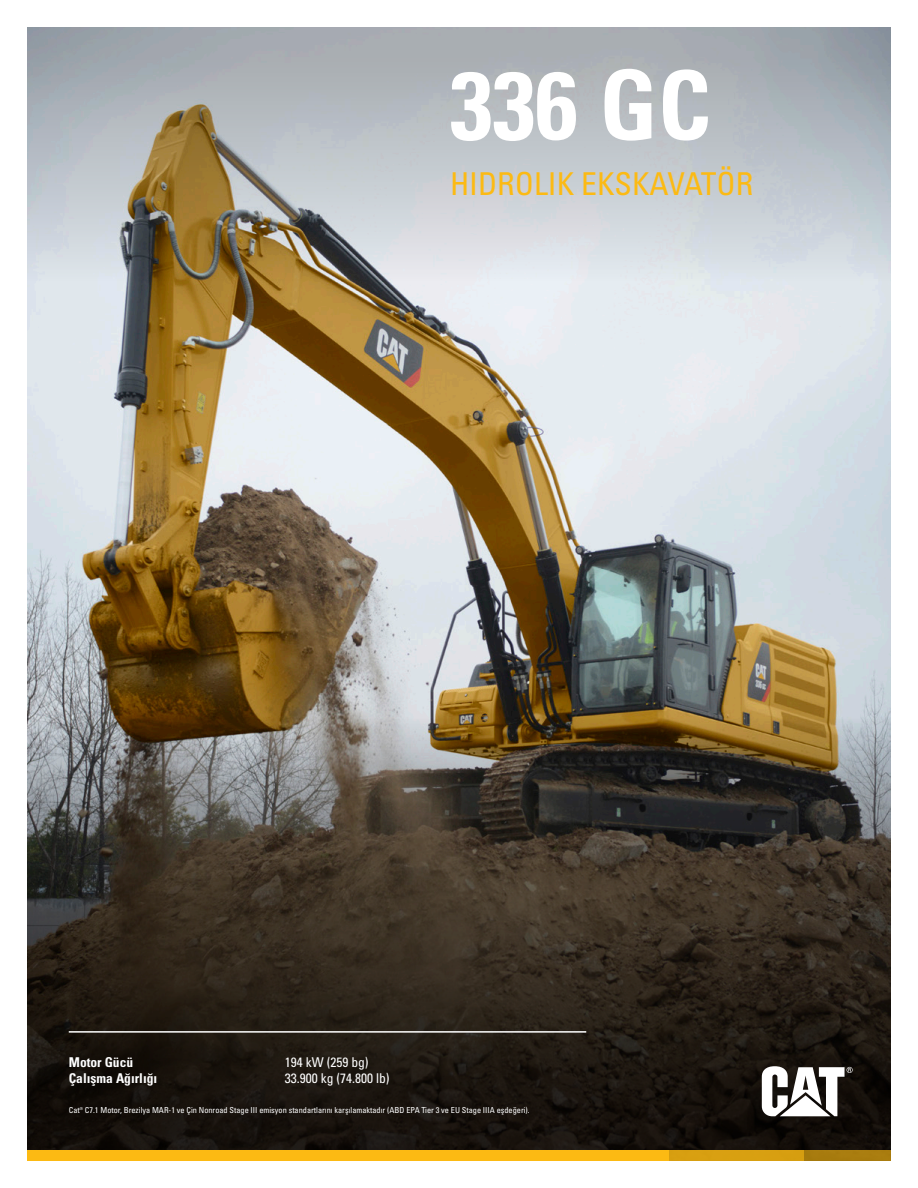
<style>
.page{position:relative;width:918px;height:1188px;background:#fff}
.page>*{position:absolute;margin:0;border:0;box-sizing:border-box;transform-origin:0 0}
.t1{font:96px "Univers LTCYR 67 Bold Cond";color:#fff}
.t2{font:condensed 31.5px "Univers LTCYR 57";color:#fcba13}
.t3{font:condensed 13.5px "Univers LTCYR 57";color:#fff}
.t4{font:13.5px "Univers LTCYR 67 Bold Cond";color:#fff}
.t5{font:condensed 8.25px "Univers LTCYR 57";color:#fff}
</style>
<div class="page">
<img style="left:27px;top:27px;width:864px;height:1124px">
<div style="left:27px;top:1151px;width:641px;height:10px;background:#fcba13"></div>
<div style="left:667px;top:1151px;width:137px;height:10px;background:#d8a011"></div>
<div style="left:804px;top:1151px;width:87px;height:10px;background:#a97c0f"></div>
<svg style="left:762px;top:1066px;width:91px;height:50px"></svg>
<hr style="left:69px;top:1031px;width:517px;height:2px;background:#fff">
<h1 class="t1" style="left:450px;top:47px;width:263px">336 GC</h1>
<h2 class="t2" style="left:450px;top:164px;width:305px">HIDROLIK EKSKAVATÖR</h2>
<h3 class="t4" style="left:69px;top:1054px;width:66px">Motor Gücü</h3>
<h3 class="t3" style="left:285px;top:1054px;width:85px">194 kW (259 bg)</h3>
<h3 class="t4" style="left:69px;top:1070px;width:90px">Çalışma Ağırlığı</h3>
<h3 class="t3" style="left:285px;top:1070px;width:106px">33.900 kg (74.800 lb)</h3>
<p class="t5" style="left:69px;top:1105px;width:462px">Cat® C7.1 Motor, Brezilya MAR-1 ve Çin Nonroad Stage III emisyon standartlarını karşılamaktadır (ABD EPA Tier 3 ve EU Stage IIIA eşdeğeri).</p>
</div>
